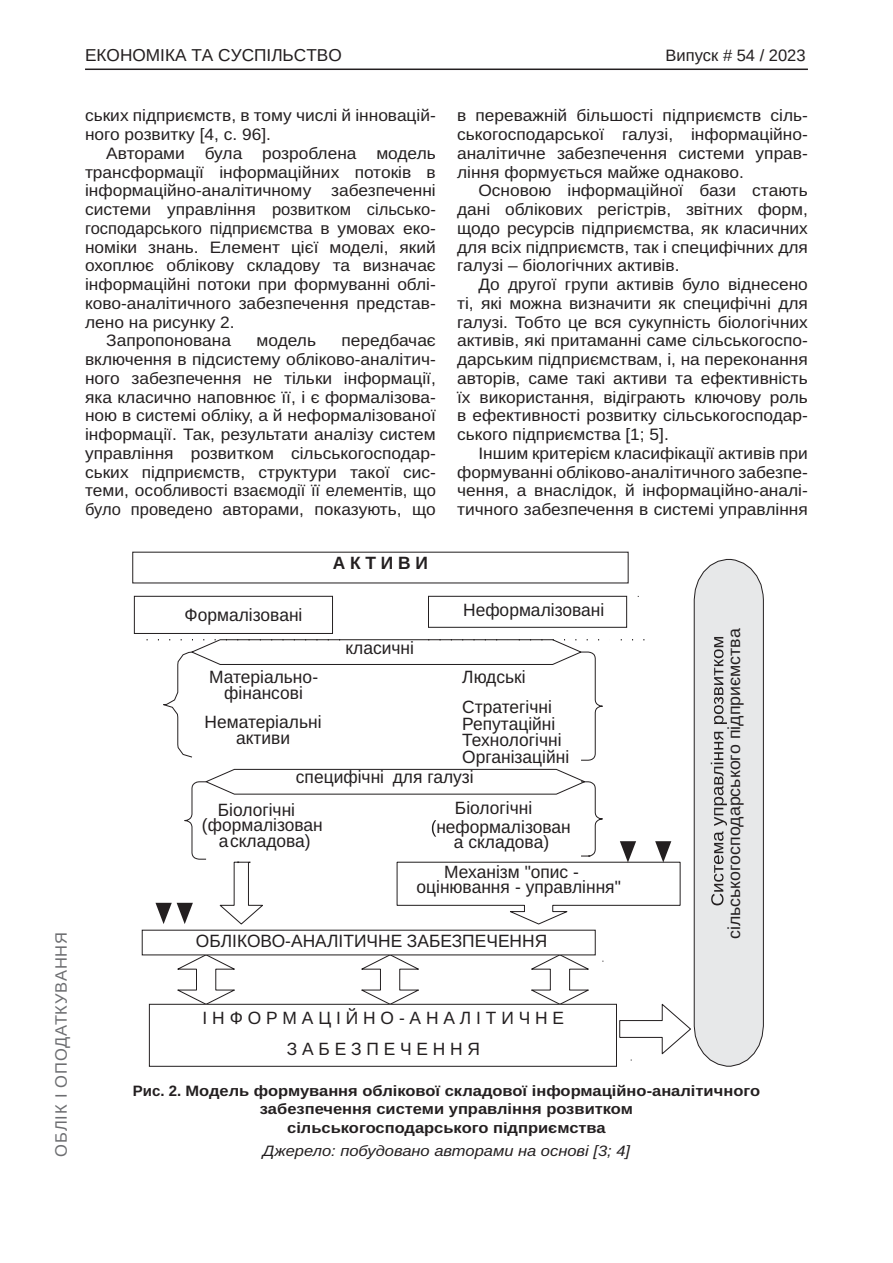
<style>
.page{position:relative;width:893px;height:1263px;background:#fff}
.page>*{position:absolute;margin:0;border:0;box-sizing:border-box;transform-origin:0 0}
.t1{font:17.85px "Arimo Roman";color:#231f20}
.t2{font:17.7px/16px "Arimo Roman";color:#231f20;text-align:center}
.t3{font:17.7px/31.5px "Arimo Roman";letter-spacing:.275em;color:#231f20;text-align:center}
.t4{font:700 17.7px "Arimo";color:#231f20}
.t5{font:17.4px "Arimo Roman";color:#231f20}
.t6{font:17.25px "Arimo";color:#231f20}
.Текст_основной_G{font:16.5px/18.8px "Arimo";color:#231f20;text-align:justify;scale:1.05 1}
.t7{font:16.5px "Arimo";letter-spacing:.05em;color:#6c6d70}
.t8{font:16.5px "Arimo";color:#231f20}
.Рисунок_N{font:700 15px/18.8px "Arimo";color:#231f20;text-align:center}
.Джерело{font:italic 15px "Arimo";color:#231f20;scale:1.1 1}
.Рисунок_N-2{font:700 15px "Arimo";color:#231f20;scale:1.1 1}
</style>
<div class="page">
<hr style="left:85px;top:69px;width:723px;height:1px;background:#231f20">
<svg style="left:155px;top:559px;width:609px;height:507px"></svg>
<img style="left:455px;top:800px;width:178px;height:22px">
<img style="left:416px;top:862px;width:247px;height:38px">
<div style="left:134px;top:596px;width:199px;height:38px;border:1px solid #231f20"></div>
<img style="left:135px;top:596px;width:197px;height:37px">
<img style="left:133px;top:552px;width:495px;height:31px">
<img style="left:150px;top:1004px;width:466px;height:62px">
<img style="left:142px;top:930px;width:453px;height:25px">
<img style="left:429px;top:596px;width:197px;height:31px">
<p class="t6" style="left:85px;top:45px;width:258px">ЕКОНОМІКА ТА СУСПІЛЬСТВО</p>
<p class="t8" style="left:665px;top:46px;width:142px">Випуск # 54 / 2023</p>
<p class="Текст_основной_G" style="left:85px;top:106px;width:336px">ських підприємств, в тому числі й інновацій&shy;ного розвитку [4, c. 96].</p>
<p class="Текст_основной_G" style="left:85px;top:144px;width:336px;text-indent:21px">Авторами була розроблена модель трансформації інформаційних потоків в інформаційно-аналітичному забезпеченні системи управління розвитком сільсько&shy;господарського підприємства в умовах еко&shy;номіки знань. Елемент цієї моделі, який охоплює облікову складову та визначає інформаційні потоки при формуванні облі&shy;ково-аналітичного забезпечення представ&shy;лено на рисунку 2.</p>
<p class="Текст_основной_G" style="left:106px;top:331px;width:120px">Запропонована</p>
<p class="Текст_основной_G" style="left:257px;top:331px;width:58px">модель</p>
<p class="Текст_основной_G" style="left:85px;top:331px;width:336px;text-indent:256px">передбачає включення в підсистему обліково-аналітич&shy;ного забезпечення не тільки інформації, яка класично наповнює її, і є формалізова&shy;ною в системі обліку, а й неформалізованої інформації. Так, результати аналізу систем управління розвитком сільськогосподар&shy;ських підприємств, структури такої сис&shy;теми, особливості взаємодії її елементів, що було проведено авторами, показують, що</p>
<p class="Текст_основной_G" style="left:457px;top:106px;width:336px">в переважній більшості підприємств сіль&shy;ськогосподарської галузі, інформаційно&shy;аналітичне забезпечення системи управ&shy;ління формується майже однаково.</p>
<p class="Текст_основной_G" style="left:457px;top:181px;width:336px;text-indent:21px">Основою інформаційної бази стають дані облікових регістрів, звітних форм, щодо ресурсів підприємства, як класичних для всіх підприємств, так і специфічних для галузі – біологічних активів.</p>
<p class="Текст_основной_G" style="left:457px;top:275px;width:336px;text-indent:21px">До другої групи активів було віднесено ті, які можна визначити як специфічні для галузі. Тобто це вся сукупність біологічних активів, які притаманні саме сільськогоспо&shy;дарським підприємствам, і, на переконання авторів, саме такі активи та ефективність їх використання, відіграють ключову роль в ефективності розвитку сільськогосподар&shy;ського підприємства [1; 5].</p>
<p class="Текст_основной_G" style="left:457px;top:444px;width:336px;text-indent:21px">Іншим критерієм класифікації активів при формуванні обліково-аналітичного забезпе&shy;чення, а внаслідок, й інформаційно-аналі&shy;тичного забезпечення в системі управління</p>
<p class="t7" style="left:52px;top:1157px;width:226px;rotate:-90deg">ОБЛІК І ОПОДАТКУВАННЯ</p>
<p class="t4" style="left:333px;top:550px;width:97px">АК Т И ВИ</p>
<p class="t2" style="left:185px;top:607px;width:119px">Формалізовані</p>
<p class="t2" style="left:209px;top:669px;width:111px">Матеріально&shy;фінансові</p>
<p class="t2" style="left:205px;top:714px;width:118px">Нематеріальні активи</p>
<p class="t1" style="left:345px;top:636px;width:70px">класичні</p>
<p class="t2" style="left:463px;top:602px;width:143px">Неформалізовані</p>
<p class="t2" style="left:462px;top:663px;width:91px;line-height:29.5px;text-align:left">Людські<br>Стратегічні</p>
<p class="t2" style="left:462px;top:715px;width:108px;line-height:16.8px;text-align:left">Репутаційні<br>Технологічні<br>Організаційні</p>
<p class="t2" style="left:296px;top:769px;width:179px">специфічні для галузі</p>
<p class="t2" style="left:218px;top:802px;width:79px">Біологічні</p>
<p class="t2" style="left:202px;top:817px;width:122px">(формалізован аскладова)</p>
<p class="t2" style="left:455px;top:800px;width:79px">Біологічні</p>
<p class="t2" style="left:436px;top:819px;width:136px;line-height:15.5px">неформалізован а складова)</p>
<p class="t2" style="left:416px;top:865px;width:206px;line-height:15.3px;text-align:left;text-indent:28px">Механізм "опис - оцінювання - управління"</p>
<p class="t2" style="left:196px;top:933px;width:353px">ОБЛІКОВО-АНАЛІТИЧНЕ ЗАБЕЗПЕЧЕННЯ</p>
<p class="t3" style="left:203px;top:1002px;width:363px">І Н Ф О Р М А Ц І Й Н О - А Н А Л І Т И Ч Н Е<br>З АБЕ З ПЕ ЧЕНН Я</p>
<p class="t5" style="left:722px;top:939px;width:312px;rotate:-90deg">сільськогосподарського підприємства</p>
<p class="Рисунок_N" style="left:133px;top:1081px;width:629px">Рис. 2. Модель формування облікової складової інформаційно-аналітичного забезпечення системи управління розвитком</p>
<p class="Рисунок_N-2" style="left:287px;top:1117px;width:291px">сільськогосподарського підприємства</p>
<p class="Джерело" style="left:263px;top:1140px;width:336px">Джерело: побудовано авторами на основі [3; 4]</p>
</div>
